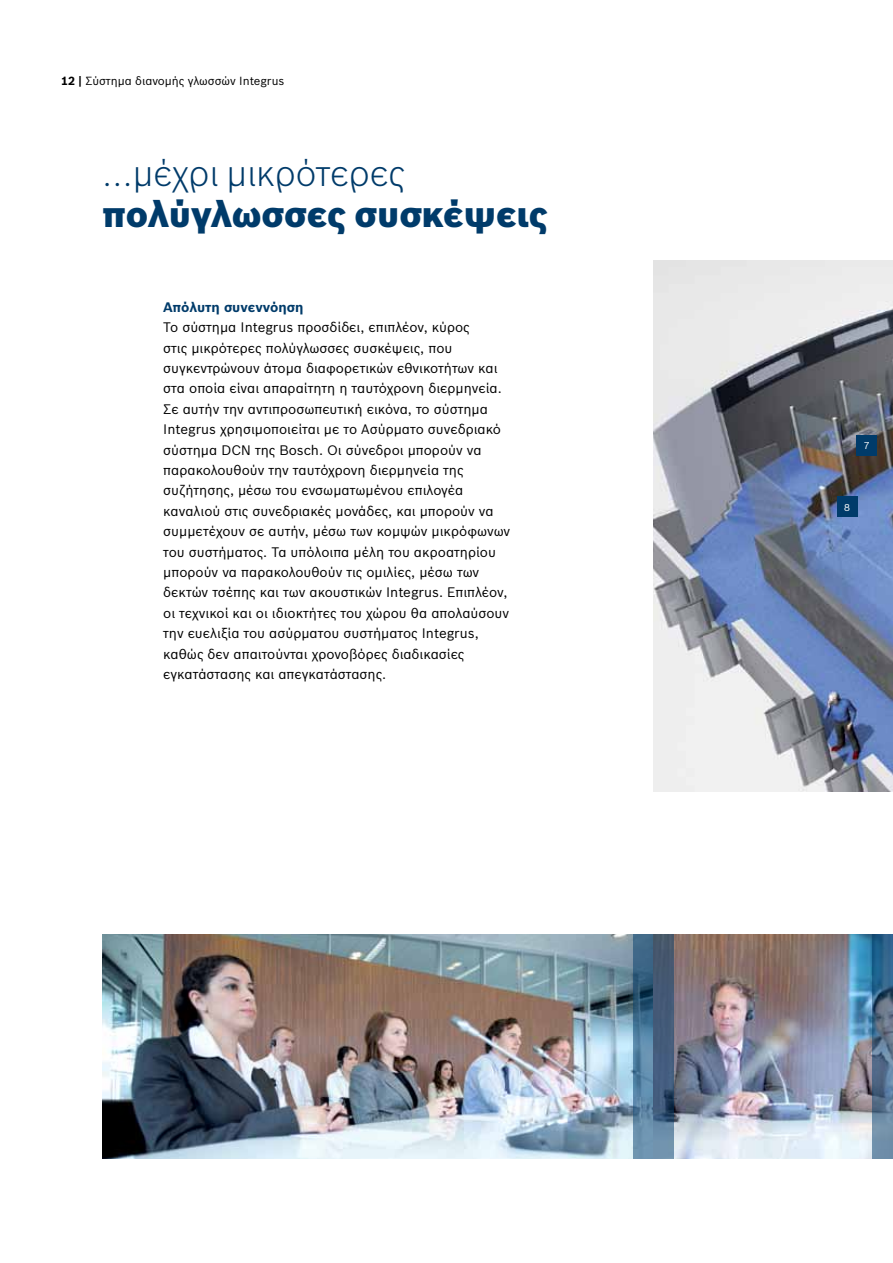
<style>
.page{position:relative;width:893px;height:1263px;background:#fff}
.page>*{position:absolute;margin:0;border:0;box-sizing:border-box;transform-origin:0 0}
.t1{font:900 36px "Bosch Sans";color:#003b6a}
.t2{font:300 36px "Bosch Sans";color:#003b6a}
.t3{font:13.5px/20.4px "Bosch Sans";color:#000}
.t4{font:700 13.5px "Bosch Sans";color:#003b6a}
.t5{font:11.55px "Bosch Sans";color:#000}
.t6{font:9.75px "Bosch Sans";color:#fff}
.s1{font-weight:700}
</style>
<div class="page">
<img style="left:653px;top:261px;width:240px;height:530px">
<img style="left:102px;top:934px;width:771px;height:225px">
<svg style="left:633px;top:934px;width:41px;height:225px"></svg>
<svg style="left:873px;top:934px;width:20px;height:225px"></svg>
<div style="left:856px;top:435px;width:21px;height:21px;background:#003b6a"></div>
<div style="left:837px;top:497px;width:20px;height:20px;background:#003b6a"></div>
<p class="t5" style="left:61px;top:73px;width:225px"><span class="s1">12 |</span> Σύστημα διανομής γλωσσών Integrus</p>
<h1 class="t2" style="left:102px;top:147px;width:305px">…μέχρι μικρότερες</h1>
<h1 class="t1" style="left:102px;top:186px;width:447px">πολύγλωσσες συσκέψεις</h1>
<p class="t4" style="left:163px;top:297px;width:142px">Απόλυτη συνεννόηση</p>
<p class="t3" style="left:163px;top:316px;width:348px">Το σύστημα Integrus προσδίδει, επιπλέον, κύρος<br>στις μικρότερες πολύγλωσσες συσκέψεις, που συγκεντρώνουν άτομα διαφορετικών εθνικοτήτων και στα οποία είναι απαραίτητη η ταυτόχρονη διερμηνεία.<br>Σε αυτήν την αντιπροσωπευτική εικόνα, το σύστημα Integrus χρησιμοποιείται με το Ασύρματο συνεδριακό σύστημα DCN της Bosch. Οι σύνεδροι μπορούν να παρακολουθούν την ταυτόχρονη διερμηνεία της συζήτησης, μέσω του ενσωματωμένου επιλογέα καναλιού στις συνεδριακές μονάδες, και μπορούν να συμμετέχουν σε αυτήν, μέσω των κομψών μικρόφωνων του συστήματος. Τα υπόλοιπα μέλη του ακροατηρίου μπορούν να παρακολουθούν τις ομιλίες, μέσω των δεκτών τσέπης και των ακουστικών Integrus. Επιπλέον, οι τεχνικοί και οι ιδιοκτήτες του χώρου θα απολαύσουν την ευελιξία του ασύρματου συστήματος Integrus, καθώς δεν απαιτούνται χρονοβόρες διαδικασίες εγκατάστασης και απεγκατάστασης.</p>
<p class="t6" style="left:864px;top:439px;width:7px">7</p>
<p class="t6" style="left:844px;top:500px;width:7px">8</p>
</div>
